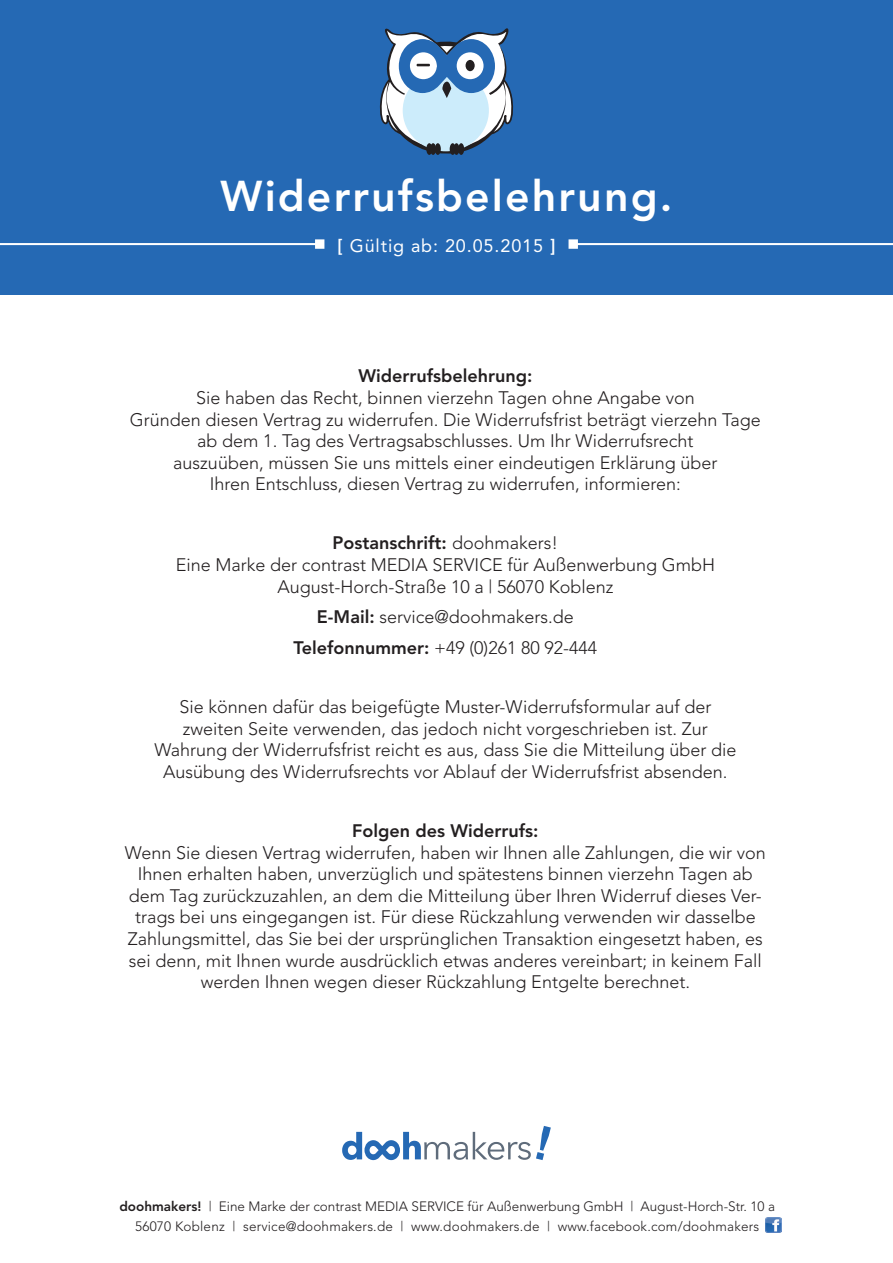
<style>
.page{position:relative;width:893px;height:1263px;background:#fff}
.page>*{position:absolute;margin:0;border:0;box-sizing:border-box;transform-origin:0 0}
.t1{font:800 42.75px "Avenir";letter-spacing:.05em;color:#fff}
.t2{font:300 18px/21.6px "Avenir";color:#231f20;text-align:center}
.t3{font:800 18px "Avenir";color:#231f20}
.t4{font:18px "Avenir";letter-spacing:.05em;color:#fff}
.t5{font:300 13.5px/19.5px "Avenir";letter-spacing:.015em;color:#231f20;text-align:center}
.s1{font-weight:800}
</style>
<div class="page">
<div style="left:0;top:0;width:893px;height:294px;background:#2569b4"></div>
<svg style="left:379px;top:28px;width:135px;height:127px"></svg>
<img style="left:765px;top:1217px;width:16px;height:16px">
<svg style="left:342px;top:1126px;width:209px;height:34px"></svg>
<hr style="left:573px;top:243px;width:320px;height:2px;background:#fff">
<svg style="left:568px;top:239px;width:10px;height:10px"></svg>
<hr style="left:0;top:243px;width:319px;height:2px;background:#fff">
<svg style="left:315px;top:239px;width:9px;height:10px"></svg>
<h1 class="t1" style="left:221px;top:171px;width:453px">Widerrufsbelehrung.</h1>
<p class="t4" style="left:338px;top:235px;width:219px"><span class="s1">[</span> Gültig ab: 20.05.2015 <span class="s1">]</span></p>
<p class="t3" style="left:358px;top:365px;width:176px">Widerrufsbelehrung:</p>
<p class="t2" style="left:130px;top:387px;width:632px">Sie haben das Recht, binnen vierzehn Tagen ohne Angabe von<br>Gründen diesen Vertrag zu widerrufen. Die Widerrufsfrist beträgt vierzehn Tage ab dem 1. Tag des Vertragsabschlusses. Um Ihr Widerrufsrecht<br>auszuüben, müssen Sie uns mittels einer eindeutigen Erklärung über<br>Ihren Entschluss, diesen Vertrag zu widerrufen, informieren:</p>
<p class="t2" style="left:176px;top:532px;width:541px"><span class="s1">Postanschrift:</span> doohmakers!<br>Eine Marke der contrast MEDIA SERVICE für Außenwerbung GmbH<br>August-Horch-Straße 10 a | 56070 Koblenz</p>
<p class="t2" style="left:294px;top:602px;width:305px;line-height:30.6px"><span class="s1">E-Mail:</span> service@doohmakers.de<br><span class="s1">Telefonnummer:</span> +49 (0)261 80 92-444</p>
<p class="t2" style="left:154px;top:696px;width:583px">Sie können dafür das beigefügte Muster-Widerrufsformular auf der zweiten Seite verwenden, das jedoch nicht vorgeschrieben ist. Zur Wahrung der Widerrufsfrist reicht es aus, dass Sie die Mitteilung über die Ausübung des Widerrufsrechts vor Ablauf der Widerrufsfrist absenden.</p>
<p class="t3" style="left:352px;top:820px;width:188px">Folgen des Widerrufs:</p>
<p class="t2" style="left:125px;top:841px;width:643px">Wenn Sie diesen Vertrag widerrufen, haben wir Ihnen alle Zahlungen, die wir von Ihnen erhalten haben, unverzüglich und spätestens binnen vierzehn Tagen ab dem Tag zurückzuzahlen, an dem die Mitteilung über Ihren Widerruf dieses Ver&shy;trags bei uns eingegangen ist. Für diese Rückzahlung verwenden wir dasselbe Zahlungsmittel, das Sie bei der ursprünglichen Transaktion eingesetzt haben, es sei denn, mit Ihnen wurde ausdrücklich etwas anderes vereinbart; in keinem Fall werden Ihnen wegen dieser Rückzahlung Entgelte berechnet.</p>
<p class="t5" style="left:119px;top:1197px;width:657px"><span class="s1">doohmakers!</span> | Eine Marke der contrast MEDIA SERVICE für Außenwerbung GmbH | August-Horch-Str. 10 a<br>56070 Koblenz | service@doohmakers.de | www.doohmakers.de | www.facebook.com/doohmakers</p>
</div>
